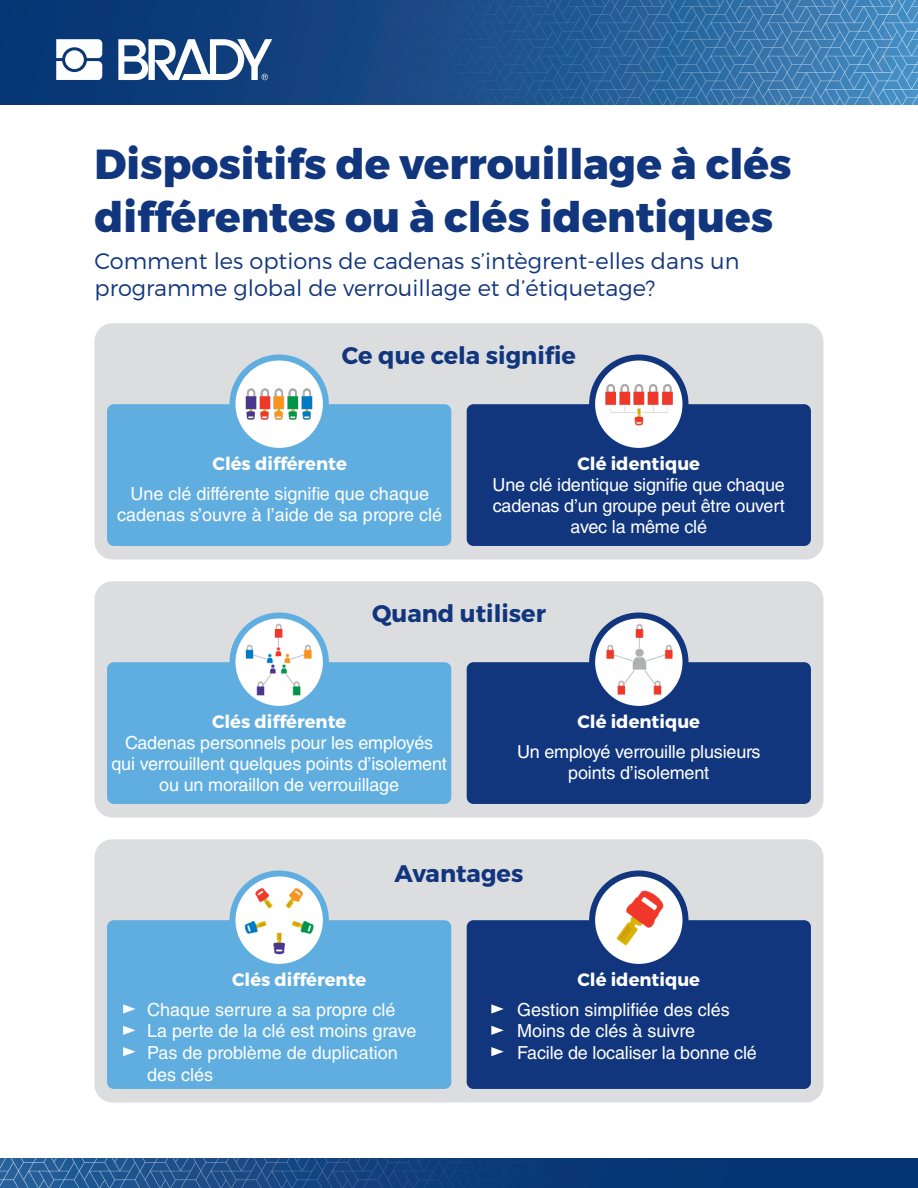
<style>
.page{position:relative;width:918px;height:1188px;background:#fff}
.page>*{position:absolute;margin:0;border:0;box-sizing:border-box;transform-origin:0 0}
.t1{font:800 42px/52.5px "Montserrat";color:#11367e}
.t2{font:700 24px "Montserrat";color:#11367e}
.t3{font:300 22.5px "Montserrat";color:#11367e}
.t4{font:18px/21px "Helvetica LT Std";letter-spacing:-.01em;color:#fff;text-align:center}
.t5{font:700 18px "Montserrat";color:#fff}
</style>
<div class="page">
<div style="left:0;top:0;width:918px;height:104px;background:#063775"></div>
<img style="left:0;top:1158px;width:918px;height:30px">
<img style="left:102px;top:0;width:816px;height:104px">
<svg style="left:56px;top:39px;width:46px;height:41px;background:#d3dbe6"></svg>
<div style="left:65px;top:50px;width:19px;height:19px;background:#fff;border-radius:50%"></div>
<svg style="left:118px;top:39px;width:154px;height:41px"></svg>
<div style="left:94px;top:323px;width:730px;height:237px;background:#dcdddf;border-radius:18px"></div>
<div style="left:94px;top:581px;width:730px;height:237px;background:#dcdddf;border-radius:18px"></div>
<div style="left:94px;top:839px;width:730px;height:264px;background:#dcdddf;border-radius:18px"></div>
<div style="left:107px;top:404px;width:344px;height:142px;background:#60aee0;border-radius:7px"></div>
<div style="left:107px;top:662px;width:344px;height:142px;background:#60aee0;border-radius:7px"></div>
<div style="left:107px;top:920px;width:344px;height:169px;background:#60aee0;border-radius:7px"></div>
<div style="left:467px;top:404px;width:344px;height:142px;background:#11367e;border-radius:7px"></div>
<div style="left:467px;top:662px;width:344px;height:142px;background:#11367e;border-radius:7px"></div>
<div style="left:467px;top:920px;width:344px;height:169px;background:#11367e;border-radius:7px"></div>
<svg style="left:232px;top:358px;width:94px;height:93px;background:#e9f4fa"></svg>
<img style="left:236px;top:387px;width:86px;height:34px">
<div style="left:229px;top:355px;width:100px;height:99px;border:6px solid #60aee0;border-radius:50%"></div>
<svg style="left:232px;top:616px;width:94px;height:93px"></svg>
<img style="left:235px;top:619px;width:88px;height:87px;border-radius:44px">
<div style="left:229px;top:613px;width:100px;height:99px;border:6px solid #60aee0;border-radius:50%"></div>
<svg style="left:232px;top:874px;width:94px;height:93px"></svg>
<img style="left:235px;top:877px;width:88px;height:87px;border-radius:44px">
<div style="left:229px;top:871px;width:100px;height:99px;border:6px solid #60aee0;border-radius:50%"></div>
<svg style="left:592px;top:358px;width:94px;height:93px;background:#dbe0eb"></svg>
<img style="left:596px;top:382px;width:86px;height:44px">
<div style="left:589px;top:355px;width:100px;height:99px;border:6px solid #11367e;border-radius:50%"></div>
<svg style="left:592px;top:616px;width:94px;height:93px"></svg>
<img style="left:595px;top:619px;width:88px;height:87px;border-radius:44px">
<div style="left:589px;top:613px;width:100px;height:99px;border:6px solid #11367e;border-radius:50%"></div>
<svg style="left:592px;top:874px;width:94px;height:93px"></svg>
<img style="left:595px;top:877px;width:88px;height:87px;border-radius:44px">
<div style="left:589px;top:871px;width:100px;height:99px;border:6px solid #11367e;border-radius:50%"></div>
<svg style="left:123px;top:1004px;width:12px;height:10px"></svg>
<svg style="left:123px;top:1026px;width:13px;height:9px"></svg>
<svg style="left:123px;top:1047px;width:13px;height:9px"></svg>
<svg style="left:491px;top:1004px;width:13px;height:10px"></svg>
<svg style="left:491px;top:1026px;width:13px;height:9px"></svg>
<svg style="left:491px;top:1047px;width:13px;height:9px"></svg>
<p class="t1" style="left:94px;top:139px;width:699px">Dispositifs de verrouillage à clés différentes ou à clés identiques</p>
<p class="t3" style="left:94px;top:248px;width:647px">Comment les options de cadenas s’intègrent-elles dans un</p>
<p class="t3" style="left:94px;top:275px;width:562px">programme global de verrouillage et d’étiquetage?</p>
<p class="t2" style="left:342px;top:341px;width:236px">Ce que cela signifie</p>
<p class="t5" style="left:213px;top:452px;width:136px">Clés différente</p>
<p class="t4" style="left:117px;top:483px;width:327px">Une clé différente signifie que chaque cadenas s’ouvre à l’aide de sa propre clé</p>
<p class="t5" style="left:577px;top:452px;width:124px">Clé identique</p>
<p class="t4" style="left:493px;top:474px;width:294px">Une clé identique signifie que chaque cadenas d’un groupe peut être ouvert avec la même clé</p>
<p class="t2" style="left:372px;top:599px;width:175px">Quand utiliser</p>
<p class="t5" style="left:212px;top:710px;width:136px">Clés différente</p>
<p class="t4" style="left:125px;top:732px;width:310px">Cadenas personnels pour les employés</p>
<p class="t4" style="left:111px;top:753px;width:337px">qui verrouillent quelques points d’isolement ou un moraillon de verrouillage</p>
<p class="t5" style="left:577px;top:710px;width:124px">Clé identique</p>
<p class="t4" style="left:517px;top:741px;width:245px">Un employé verrouille plusieurs</p>
<p class="t4" style="left:568px;top:762px;width:142px">points d’isolement</p>
<p class="t2" style="left:395px;top:858px;width:130px">Avantages</p>
<p class="t5" style="left:232px;top:968px;width:136px">Clés différente</p>
<p class="t4" style="left:147px;top:999px;width:250px">Chaque serrure a sa propre clé</p>
<p class="t4" style="left:147px;top:1021px;width:271px">La perte de la clé est moins grave</p>
<p class="t4" style="left:147px;top:1042px;width:252px">Pas de problème de duplication</p>
<p class="t4" style="left:147px;top:1064px;width:68px">des clés</p>
<p class="t5" style="left:577px;top:968px;width:124px">Clé identique</p>
<p class="t4" style="left:517px;top:999px;width:214px">Gestion simplifiée des clés</p>
<p class="t4" style="left:517px;top:1021px;width:179px">Moins de clés à suivre</p>
<p class="t4" style="left:517px;top:1042px;width:241px">Facile de localiser la bonne clé</p>
</div>
